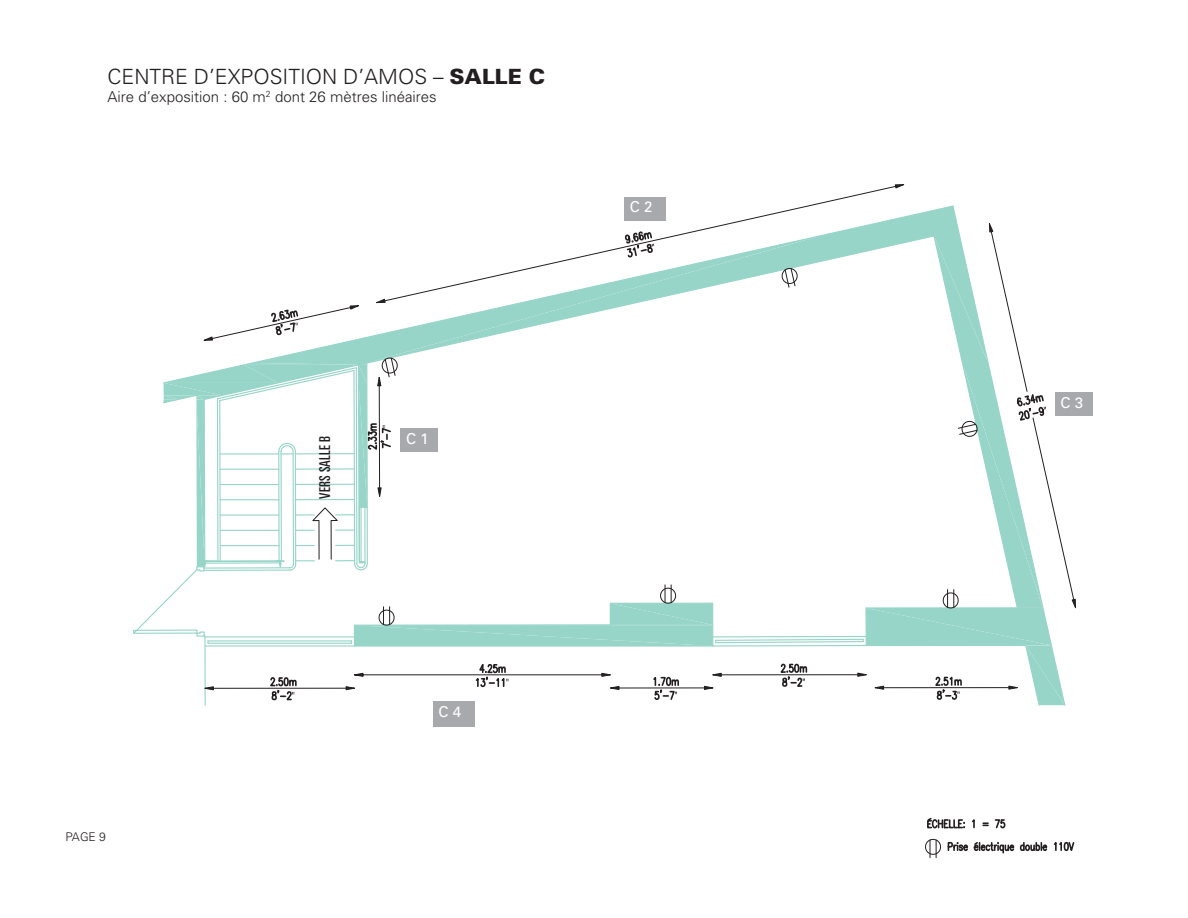
<style>
.page{position:relative;width:1188px;height:918px;background:#fff}
.page>*{position:absolute;margin:0;border:0;box-sizing:border-box;transform-origin:0 0}
.t1{font:300 21px "Univers";color:#231f20}
.t2{font:300 15px "Univers";color:#231f20}
.t3{font:ultra-condensed 15px "Univers";letter-spacing:.01em;color:#231f20}
.t4{font:15px "Univers";color:#fff}
.t5{font:300 12px "Univers";color:#231f20}
.s1{font-weight:900}
</style>
<div class="page">
<svg style="left:894px;top:184px;width:11px;height:5px"></svg>
<svg style="left:133px;top:206px;width:943px;height:499px"></svg>
<svg style="left:927px;top:817px;width:48px;height:12px"></svg>
<svg style="left:983px;top:822px;width:5px;height:4px"></svg>
<svg style="left:994px;top:819px;width:12px;height:10px"></svg>
<svg style="left:925px;top:838px;width:150px;height:20px"></svg>
<div style="left:624px;top:449px;width:111px;height:51px;background:#fff"></div>
<div style="left:401px;top:428px;width:37px;height:24px;background:#a7a9ac"></div>
<div style="left:624px;top:197px;width:42px;height:24px;background:#a7a9ac"></div>
<div style="left:1055px;top:392px;width:38px;height:24px;background:#a7a9ac"></div>
<div style="left:433px;top:702px;width:42px;height:25px;background:#a7a9ac"></div>
<h1 class="t1" style="left:108px;top:63px;width:439px">Centre d’exposition d’Amos – <span class="s1">Salle C</span></h1>
<p class="t2" style="left:108px;top:87px;width:331px">Aire d’exposition : 60 m<sup>2</sup> dont 26 mètres linéaires</p>
<p class="t4" style="left:630px;top:198px;width:24px">C 2</p>
<p class="t5" style="left:66px;top:829px;width:42px">Page 9</p>
<p class="t3" style="left:316px;top:499px;width:62px;rotate:-90deg">vers salle B</p>
<p class="t4" style="left:406px;top:430px;width:24px">C 1</p>
<p class="t4" style="left:439px;top:703px;width:24px">C 4</p>
<p class="t4" style="left:1061px;top:394px;width:24px">C 3</p>
</div>
